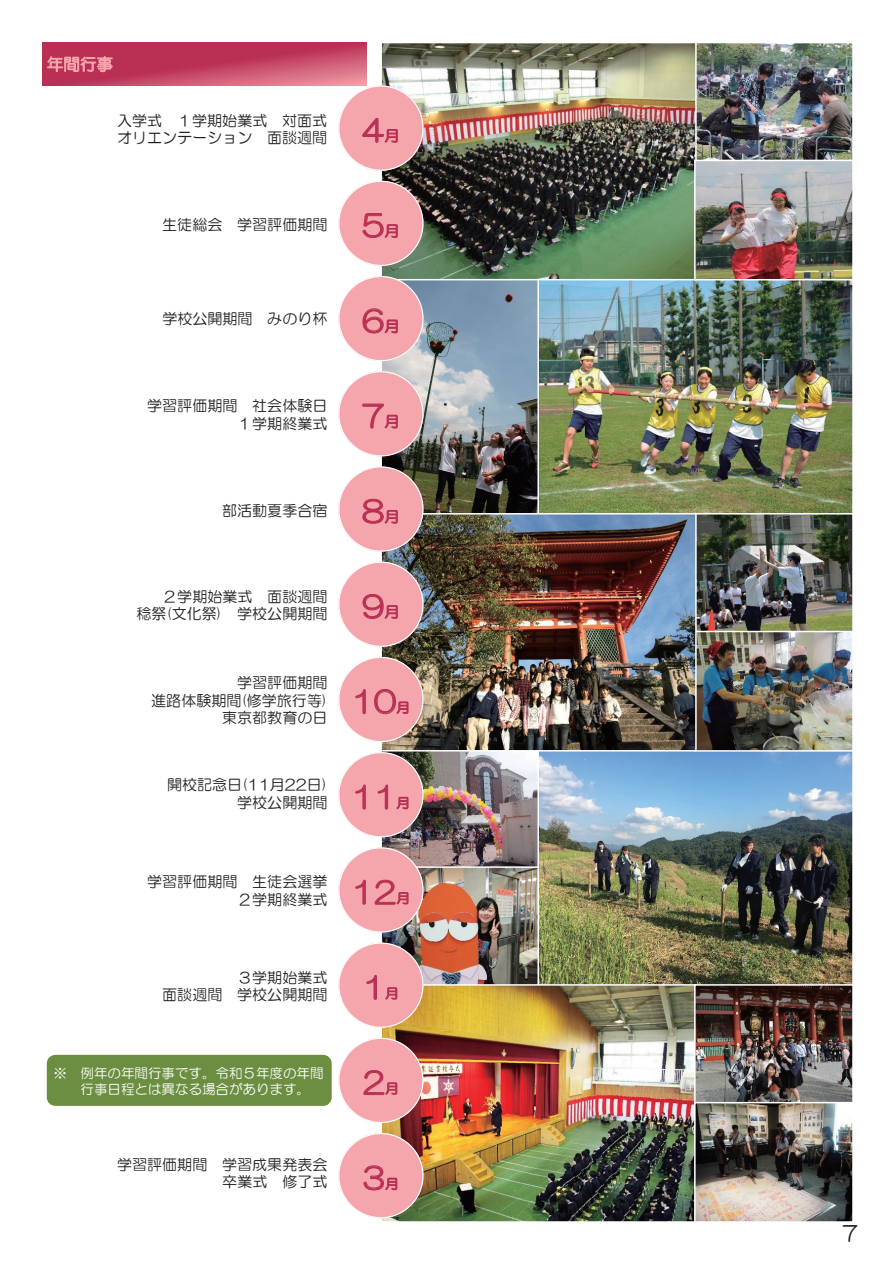
<style>
.page{position:relative;width:893px;height:1263px;background:#fff}
.page>*{position:absolute;margin:0;border:0;box-sizing:border-box;transform-origin:0 0}
.t1{font:30px "HG Maru Gothic MPRO";color:#b93054}
.t2{font:21px "HG Maru Gothic MPRO";color:#231f20}
.t3{font:16.5px "HG Maru Gothic MPRO";color:#f4a6ac}
.t4{font:15px/17.2px "HG Maru Gothic MPRO";color:#231f20;text-align:right}
.t5{font:13.5px/15.6px "HG Maru Gothic MPRO";color:#fff}
.s1{font-size:15px}
.s2{font-size:13.5px}
.s3{font-size:30px;color:#b93054}
</style>
<div class="page">
<img style="left:383px;top:45px;width:468px;height:1175px">
<div style="left:537px;top:749px;width:317px;height:238px;border:2px solid #fff"></div>
<div style="left:380px;top:984px;width:317px;height:239px;border:2px solid #fff"></div>
<div style="left:694px;top:42px;width:160px;height:121px;border:2px solid #fff"></div>
<div style="left:380px;top:42px;width:317px;height:238px;border:2px solid #fff"></div>
<img style="left:43px;top:43px;width:323px;height:42px">
<div style="left:694px;top:160px;width:160px;height:120px;border:2px solid #fff"></div>
<div style="left:694px;top:513px;width:160px;height:121px;border:2px solid #fff"></div>
<div style="left:694px;top:631px;width:160px;height:121px;border:2px solid #fff"></div>
<div style="left:694px;top:984px;width:160px;height:121px;border:2px solid #fff"></div>
<div style="left:694px;top:1102px;width:160px;height:121px;border:2px solid #fff"></div>
<svg style="left:338px;top:1133px;width:85px;height:85px"></svg>
<svg style="left:338px;top:1038px;width:85px;height:85px"></svg>
<svg style="left:338px;top:847px;width:85px;height:85px"></svg>
<svg style="left:338px;top:942px;width:85px;height:86px"></svg>
<svg style="left:338px;top:371px;width:85px;height:85px"></svg>
<svg style="left:338px;top:276px;width:85px;height:85px"></svg>
<svg style="left:338px;top:181px;width:85px;height:85px"></svg>
<svg style="left:338px;top:86px;width:85px;height:85px"></svg>
<div style="left:47px;top:1055px;width:285px;height:51px;background:#6c8e41;border-radius:9px"></div>
<div style="left:380px;top:513px;width:317px;height:238px;border:2px solid #fff"></div>
<svg style="left:338px;top:752px;width:85px;height:85px"></svg>
<svg style="left:338px;top:657px;width:85px;height:85px"></svg>
<svg style="left:338px;top:562px;width:85px;height:85px"></svg>
<svg style="left:338px;top:466px;width:85px;height:86px"></svg>
<p class="t3" style="left:47px;top:56px;width:68px">年間行事</p>
<p class="t4" style="left:117px;top:112px;width:212px;text-align:left">入学式 １学期始業式 対面式オリエンテーション 面談週間</p>
<h1 class="t1" style="left:362px;top:115px;width:39px">4<span class="s1">月</span></h1>
<p class="t4" style="left:162px;top:216px;width:167px">生徒総会 学習評価期間</p>
<h1 class="t1" style="left:362px;top:210px;width:39px">5<span class="s1">月</span></h1>
<p class="t4" style="left:162px;top:310px;width:167px">学校公開期間 みのり杯</p>
<h1 class="t1" style="left:362px;top:306px;width:39px">6<span class="s1">月</span></h1>
<p class="t4" style="left:147px;top:397px;width:182px">学習評価期間 社会体験日<br>１学期終業式</p>
<h1 class="t1" style="left:362px;top:401px;width:39px">7<span class="s1">月</span></h1>
<p class="t4" style="left:222px;top:501px;width:107px">部活動夏季合宿</p>
<h1 class="t1" style="left:362px;top:496px;width:39px">8<span class="s1">月</span></h1>
<p class="t4" style="left:136px;top:588px;width:193px">２学期始業式 面談週間<br>稔祭(文化祭) 学校公開期間</p>
<h1 class="t1" style="left:362px;top:591px;width:39px">9<span class="s1">月</span></h1>
<p class="t4" style="left:151px;top:674px;width:178px;line-height:17.7px">学習評価期間<br>進路体験期間(修学旅行等)東京都教育の日</p>
<h1 class="t1" style="left:352px;top:687px;width:60px">10<span class="s2">月</span></h1>
<p class="t4" style="left:167px;top:776px;width:162px">開校記念日(11月22日)学校公開期間</p>
<h1 class="t1" style="left:352px;top:782px;width:60px">11<span class="s2">月</span></h1>
<p class="t4" style="left:147px;top:873px;width:182px">学習評価期間 生徒会選挙<br>２学期終業式</p>
<h1 class="t1" style="left:352px;top:877px;width:60px">12<span class="s2">月</span></h1>
<p class="t4" style="left:162px;top:968px;width:167px">３学期始業式<br>面談週間 学校公開期間</p>
<h1 class="t1" style="left:363px;top:972px;width:37px">1<span class="s2">月</span></h1>
<p class="t5" style="left:81px;top:1065px;width:244px;text-indent:-27px">※ 例年の年間行事です。令和５年度の年間行事日程とは異なる場合があります。</p>
<h1 class="t1" style="left:363px;top:1067px;width:37px">2<span class="s2">月</span></h1>
<p class="t4" style="left:222px;top:1155px;width:178px;text-align:left;text-indent:-105px">学習評価期間 学習成果発表会<br>卒業式 修了式 <span class="s3">3</span><sub>月</sub></p>
<h2 class="t2" style="left:840px;top:1223px;width:22px">７</h2>
</div>
